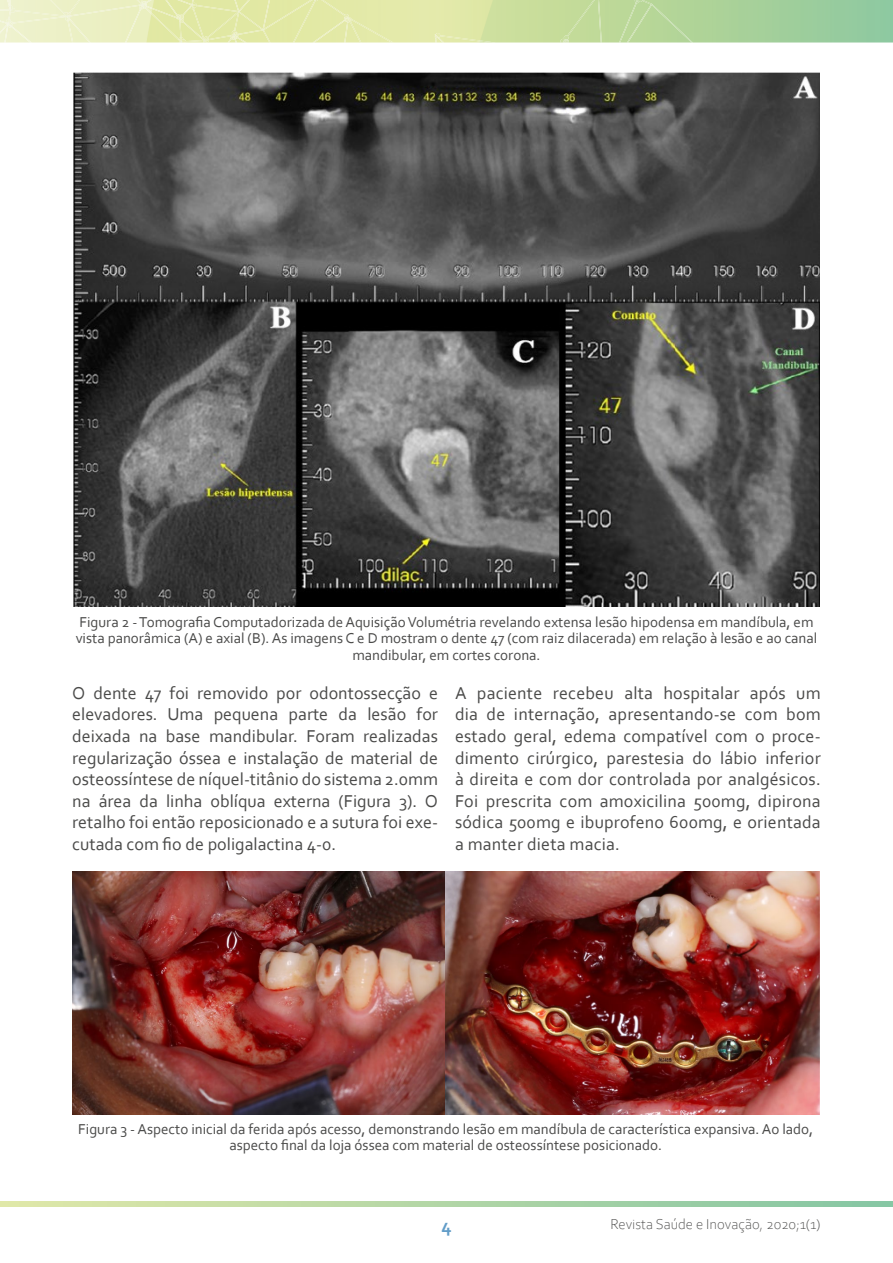
<style>
.page{position:relative;width:893px;height:1263px;background:#fff}
.page>*{position:absolute;margin:0;border:0;box-sizing:border-box;transform-origin:0 0}
.t1{font:700 19.5px "Corbel";color:#629dc8}
.t2{font:18px/21.6px "Corbel";color:#4a4a49;text-align:justify}
.t3{font:15px/16.5px "Corbel";color:#4a4a49;text-align:center}
.t4{font:300 15px "Corbel";color:#4a4a49}
</style>
<div class="page">
<img style="left:141px;top:9px;width:35px;height:34px">
<img style="left:145px;top:9px;width:31px;height:31px">
<img style="left:652px;top:3px;width:41px;height:40px">
<img style="left:352px;top:17px;width:41px;height:26px">
<img style="left:114px;top:0;width:23px;height:4px">
<img style="left:125px;top:16px;width:16px;height:27px">
<img style="left:73px;top:4px;width:68px;height:12px">
<img style="left:638px;top:0;width:14px;height:43px">
<img style="left:444px;top:35px;width:52px;height:8px">
<svg style="left:435px;top:33px;width:9px;height:10px"></svg>
<img style="left:147px;top:15px;width:29px;height:3px">
<img style="left:146px;top:0;width:16px;height:15px">
<img style="left:148px;top:0;width:13px;height:3px">
<svg style="left:137px;top:0;width:11px;height:9px"></svg>
<img style="left:162px;top:5px;width:14px;height:10px">
<img style="left:162px;top:0;width:14px;height:5px">
<img style="left:209px;top:5px;width:19px;height:7px">
<img style="left:209px;top:38px;width:19px;height:2px">
<img style="left:209px;top:12px;width:25px;height:26px">
<img style="left:234px;top:13px;width:28px;height:17px">
<img style="left:240px;top:12px;width:23px;height:17px">
<img style="left:263px;top:11px;width:1px;height:18px">
<img style="left:241px;top:0;width:23px;height:11px">
<svg style="left:228px;top:0;width:13px;height:13px"></svg>
<img style="left:348px;top:21px;width:12px;height:22px">
<img style="left:350px;top:22px;width:11px;height:21px">
<img style="left:70px;top:0;width:26px;height:13px">
<img style="left:15px;top:13px;width:48px;height:3px">
<img style="left:28px;top:0;width:36px;height:13px">
<img style="left:0;top:27px;width:4px;height:16px">
<img style="left:71px;top:20px;width:20px;height:23px">
<img style="left:4px;top:27px;width:4px;height:16px">
<img style="left:15px;top:16px;width:51px;height:8px">
<img style="left:68px;top:21px;width:5px;height:22px">
<svg style="left:63px;top:12px;width:8px;height:9px"></svg>
<img style="left:11px;top:26px;width:21px;height:17px">
<svg style="left:0;top:0;width:15px;height:27px"></svg>
<img style="left:567px;top:0;width:31px;height:36px">
<svg style="left:560px;top:35px;width:9px;height:8px"></svg>
<img style="left:619px;top:3px;width:18px;height:40px">
<svg style="left:634px;top:0;width:9px;height:3px"></svg>
<img style="left:598px;top:0;width:4px;height:43px">
<svg style="left:176px;top:0;width:33px;height:43px"></svg>
<img style="left:247px;top:30px;width:15px;height:5px">
<svg style="left:228px;top:30px;width:19px;height:13px"></svg>
<img style="left:264px;top:0;width:30px;height:30px">
<svg style="left:262px;top:29px;width:8px;height:14px"></svg>
<img style="left:293px;top:1px;width:1px;height:42px">
<img style="left:294px;top:0;width:51px;height:43px">
<img style="left:345px;top:22px;width:3px;height:21px">
<img style="left:313px;top:20px;width:32px;height:23px">
<svg style="left:344px;top:14px;width:8px;height:8px"></svg>
<svg style="left:0;top:1201px;width:893px;height:5px;background:#b2d6a5"></svg>
<img style="left:74px;top:73px;width:745px;height:533px">
<img style="left:72px;top:871px;width:747px;height:243px">
<p class="t3" style="left:76px;top:613px;width:743px">Figura 2 - Tomografia Computadorizada de Aquisição Volumétria revelando extensa lesão hipodensa em mandíbula, em vista panorâmica (A) e axial (B). As imagens C e D mostram o dente 47 (com raiz dilacerada) em relação à lesão e ao canal mandibular, em cortes corona.</p>
<p class="t2" style="left:72px;top:681px;width:367px">O dente 47 foi removido por odontossecção e elevadores. Uma pequena parte da lesão for deixada na base mandibular. Foram realizadas regularização óssea e instalação de material de osteossíntese de níquel-titânio do sistema 2.0mm na área da linha oblíqua externa (Figura 3). O retalho foi então reposicionado e a sutura foi exe&shy;cutada com fio de poligalactina 4-0.</p>
<p class="t2" style="left:455px;top:681px;width:367px">A paciente recebeu alta hospitalar após um dia de internação, apresentando-se com bom estado geral, edema compatível com o proce&shy;dimento cirúrgico, parestesia do lábio inferior à direita e com dor controlada por analgésicos.<br>Foi prescrita com amoxicilina 500mg, dipirona sódica 500mg e ibuprofeno 600mg, e orientada a manter dieta macia.</p>
<p class="t3" style="left:78px;top:1120px;width:736px">Figura 3 - Aspecto inicial da ferida após acesso, demonstrando lesão em mandíbula de característica expansiva. Ao lado, aspecto final da loja óssea com material de osteossíntese posicionado.</p>
<p class="t1" style="left:441px;top:1213px;width:12px">4</p>
<p class="t4" style="left:610px;top:1214px;width:212px">Revista Saúde e Inovação, 2020;1(1)</p>
</div>
